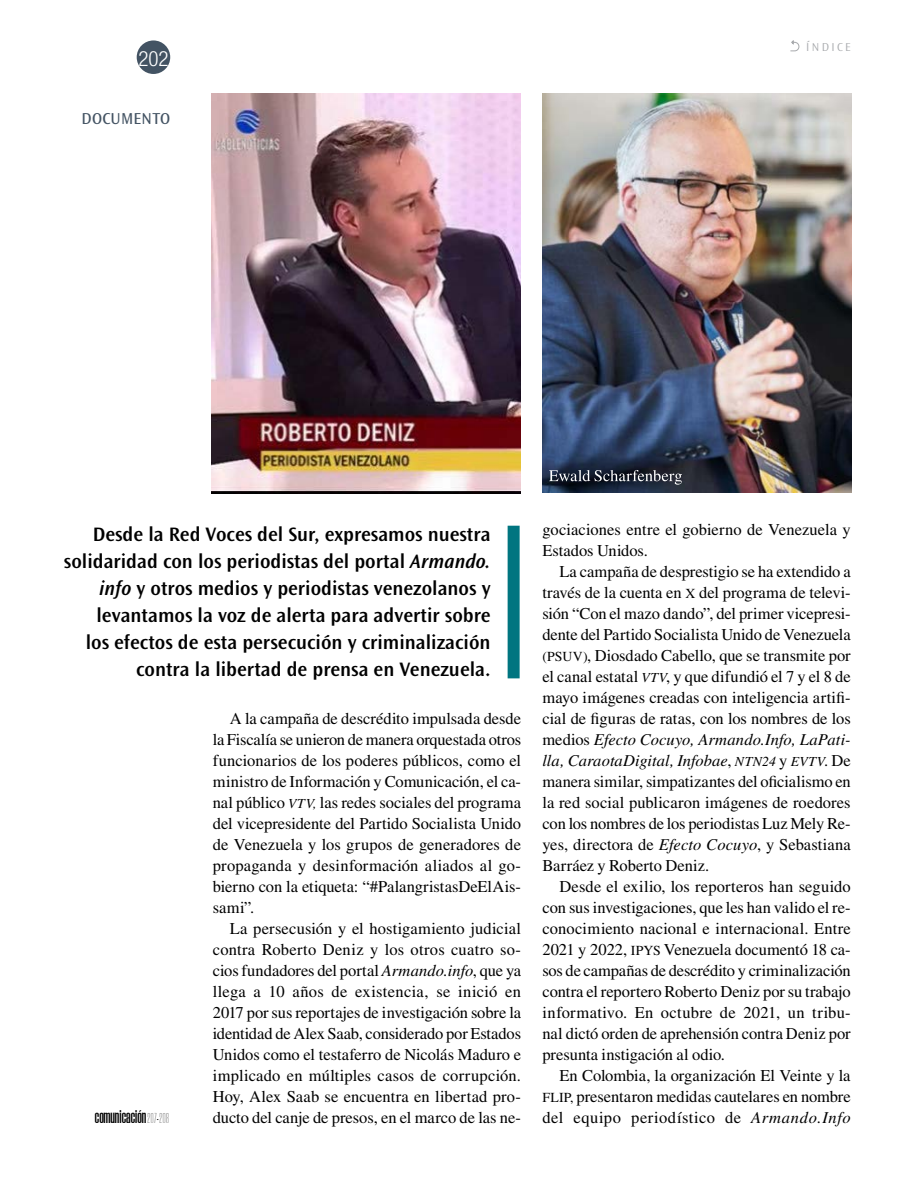
<style>
.page{position:relative;width:915px;height:1191px;background:#fff}
.page>*{position:absolute;margin:0;border:0;box-sizing:border-box;transform-origin:0 0}
.t1{font:300 condensed 21px "Helvetica Neue LT Std";color:#fff}
.t2{font:600 20.55px "Morganite";letter-spacing:.005em;color:#000;scale:1.04 1}
.t3{font:600 20.25px/27px "Ocean Sans Std";color:#000;text-align:right}
.t4{font:16.5px/21px "Times LT Std";color:#000;text-align:justify}
.t5{font:16.5px "Ocean Sans Std";letter-spacing:.015em;color:#435363}
.t6{font:300 12px "Ocean Sans Std";letter-spacing:.2em;color:#a7a9ac}
.s1{font-style:italic}
.s2{font-weight:100;font-size:14.25px}
.s3{font-style:italic;font-size:13.8px}
.s4{font-size:13.8px}
</style>
<div class="page">
<div style="left:137px;top:40px;width:33px;height:34px;background:#435363;border-radius:50%"></div>
<svg style="left:790px;top:40px;width:9px;height:11px"></svg>
<div style="left:507px;top:525px;width:12px;height:153px;background:#007580"></div>
<img style="left:212px;top:94px;width:308px;height:399px">
<img style="left:542px;top:94px;width:308px;height:399px">
<svg style="left:549px;top:470px;width:132px;height:15px;background:#424754"></svg>
<p class="t1" style="left:138px;top:46px;width:32px">202</p>
<p class="t5" style="left:82px;top:109px;width:90px">DOCUMENTO</p>
<p class="t6" style="left:805px;top:40px;width:46px">ÍNDICE</p>
<p class="t3" style="left:64px;top:521px;width:428px">Desde la Red Voces del Sur, expresamos nuestra solidaridad con los periodistas del portal <span class="s1">Armando. info</span> y otros medios y periodistas venezolanos y levantamos la voz de alerta para advertir sobre<br>los efectos de esta persecución y criminalización contra la libertad de prensa en Venezuela.</p>
<p class="t2" style="left:95px;top:1105px;width:73px">comunicación<span class="s2">207•208</span></p>
<p class="t4" style="left:213px;top:707px;width:310px;text-indent:17px">A la campaña de descrédito impulsada desde la Fiscalía se unieron de manera orquestada otros funcionarios de los poderes públicos, como el ministro de Información y Comunicación, el ca&shy;nal público <span class="s3">VTV,</span> las redes sociales del programa del vicepresidente del Partido Socialista Unido de Venezuela y los grupos de generadores de propaganda y desinformación aliados al go&shy;bierno con la etiqueta: “#PalangristasDeElAis&shy;sami”.</p>
<p class="t4" style="left:213px;top:917px;width:310px;text-indent:17px">La persecusión y el hostigamiento judicial contra Roberto Deniz y los otros cuatro so&shy;cios fundadores del portal <span class="s1">Armando.info</span>, que ya llega a 10 años de existencia, se inició en 2017 por sus reportajes de investigación sobre la identidad de Alex Saab, considerado por Estados Unidos como el testaferro de Nicolás Maduro e implicado en múltiples casos de corrupción.<br>Hoy, Alex Saab se encuentra en libertad pro&shy;ducto del canje de presos, en el marco de las ne-</p>
<p class="t4" style="left:542px;top:519px;width:310px">gociaciones entre el gobierno de Venezuela y<br>Estados Unidos.</p>
<p class="t4" style="left:542px;top:561px;width:310px;text-indent:17px">La campaña de desprestigio se ha extendido a través de la cuenta en <span class="s4">X</span> del programa de televi&shy;sión “Con el mazo dando”, del primer vicepresi&shy;dente del Partido Socialista Unido de Venezuela <span class="s4">(PSUV)</span>, Diosdado Cabello, que se transmite por el canal estatal <span class="s3">VTV</span>, y que difundió el 7 y el 8 de mayo imágenes creadas con inteligencia artifi&shy;cial de figuras de ratas, con los nombres de los medios <span class="s1">Efecto Cocuyo, Armando.Info, LaPati&shy;lla, CaraotaDigital, Infobae</span>, <span class="s3">NTN24</span> y <span class="s3">EVTV</span>. De manera similar, simpatizantes del oficialismo en la red social publicaron imágenes de roedores con los nombres de los periodistas Luz Mely Re&shy;yes, directora de <span class="s1">Efecto Cocuyo</span>, y Sebastiana Barráez y Roberto Deniz.</p>
<p class="t4" style="left:542px;top:875px;width:310px;text-indent:17px">Desde el exilio, los reporteros han seguido con sus investigaciones, que les han valido el re&shy;conocimiento nacional e internacional. Entre 2021 y 2022, <span class="s4">IPYS</span> Venezuela documentó 18 ca&shy;sos de campañas de descrédito y criminalización contra el reportero Roberto Deniz por su trabajo informativo. En octubre de 2021, un tribu&shy;nal dictó orden de aprehensión contra Deniz por presunta instigación al odio.</p>
<p class="t4" style="left:542px;top:1064px;width:310px;text-indent:17px">En Colombia, la organización El Veinte y la <span class="s4">FLIP,</span> presentaron medidas cautelares en nombre del equipo periodístico de <span class="s1">Armando.Info</span></p>
</div>
